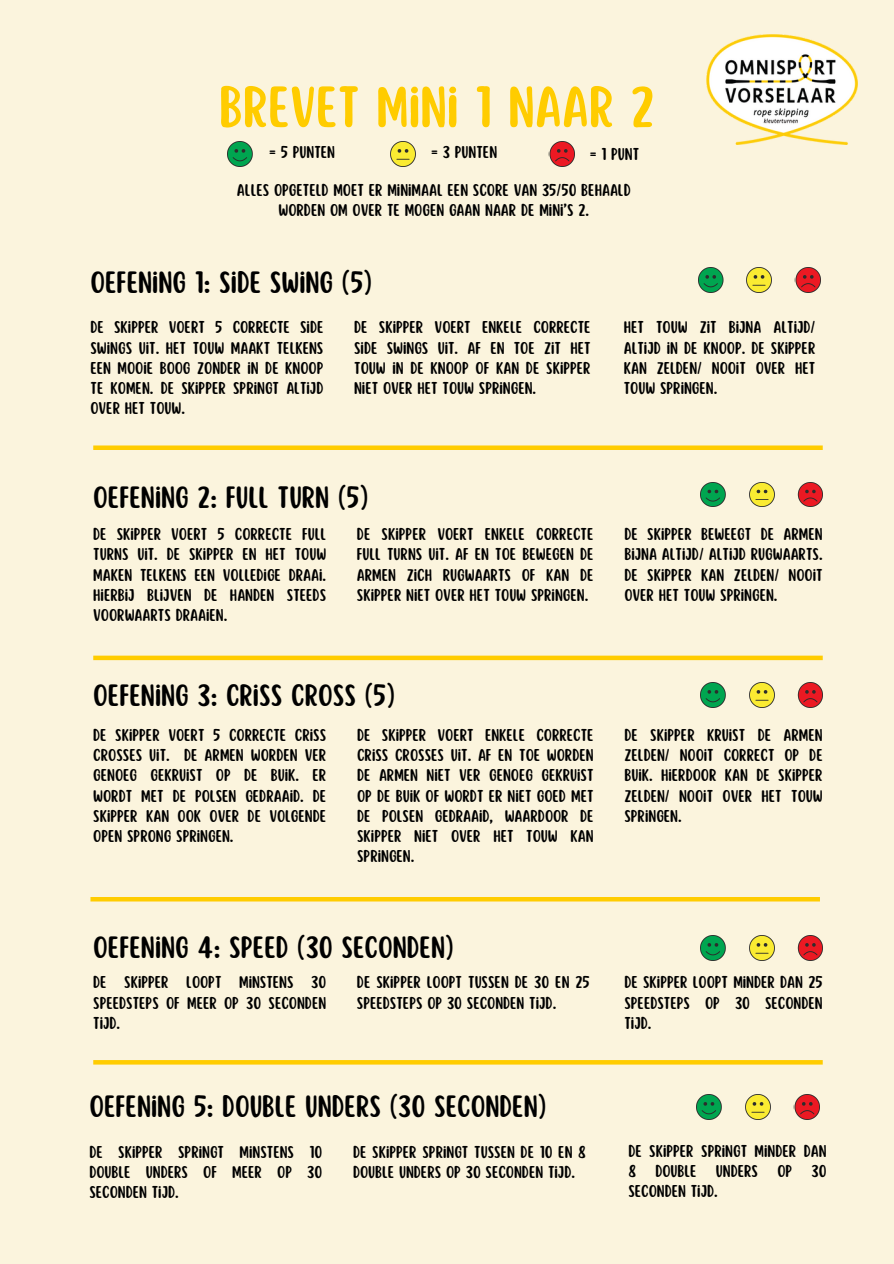
<style>
.page{position:relative;width:894px;height:1264px;background:#fff}
.page>*{position:absolute;margin:0;border:0;box-sizing:border-box;transform-origin:0 0}
.t1{font:51px "Scripter";color:#fc0}
.t2{font:27px "Scripter";color:#000}
.t3{font:15px/20.2px "Scripter";color:#000;text-align:justify}
</style>
<div class="page">
<div style="left:0;top:0;width:893px;height:1263px;background:#fbf4dd"></div>
<img style="left:706px;top:34px;width:151px;height:111px">
<img style="left:698px;top:267px;width:25px;height:25px">
<img style="left:746px;top:267px;width:26px;height:25px">
<img style="left:794px;top:267px;width:25px;height:25px">
<img style="left:700px;top:482px;width:26px;height:25px">
<img style="left:749px;top:482px;width:25px;height:25px">
<img style="left:797px;top:482px;width:25px;height:25px">
<img style="left:700px;top:682px;width:26px;height:25px">
<img style="left:749px;top:682px;width:25px;height:25px">
<img style="left:797px;top:682px;width:25px;height:25px">
<img style="left:700px;top:935px;width:26px;height:25px">
<img style="left:749px;top:935px;width:25px;height:25px">
<img style="left:797px;top:935px;width:25px;height:25px">
<div style="left:93px;top:655px;width:729px;height:5px;background:#fc0"></div>
<div style="left:93px;top:445px;width:729px;height:5px;background:#fc0"></div>
<hr style="left:90px;top:897px;width:729px;height:4px;background:#fc0">
<svg style="left:93px;top:1060px;width:729px;height:4px;background:#fecc04"></svg>
<img style="left:696px;top:1094px;width:26px;height:25px">
<img style="left:745px;top:1094px;width:26px;height:25px">
<img style="left:793px;top:1094px;width:25px;height:25px">
<img style="left:228px;top:141px;width:25px;height:25px">
<img style="left:390px;top:141px;width:26px;height:25px">
<img style="left:548px;top:142px;width:26px;height:24px">
<h1 class="t1" style="left:219px;top:81px;width:437px">BREVET MINI 1 NAAR 2</h1>
<p class="t3" style="left:269px;top:143px;width:67px">= 5 PUNTEN</p>
<p class="t3" style="left:431px;top:143px;width:67px">= 3 PUNTEN</p>
<p class="t3" style="left:589px;top:144px;width:51px">= 1 PUNT</p>
<p class="t3" style="left:237px;top:180px;width:395px;text-align:center">ALLES OPGETELD MOET ER MINIMAAL EEN SCORE VAN 35/50 BEHAALD<br>WORDEN OM OVER TE MOGEN GAAN NAAR DE MINI’S 2.</p>
<p class="t2" style="left:90px;top:268px;width:283px">OEFENING 1: SIDE SWING (5)</p>
<p class="t3" style="left:90px;top:318px;width:234px">DE SKIPPER VOERT 5 CORRECTE SIDE SWINGS UIT. HET TOUW MAAKT TELKENS EEN MOOIE BOOG ZONDER IN DE KNOOP TE KOMEN. DE SKIPPER SPRINGT ALTIJD OVER HET TOUW.</p>
<p class="t3" style="left:354px;top:318px;width:238px">DE SKIPPER VOERT ENKELE CORRECTE SIDE SWINGS UIT. AF EN TOE ZIT HET TOUW IN DE KNOOP OF KAN DE SKIPPER NIET OVER HET TOUW SPRINGEN.</p>
<p class="t3" style="left:623px;top:318px;width:193px">HET TOUW ZIT BIJNA ALTIJD/ ALTIJD IN DE KNOOP. DE SKIPPER KAN ZELDEN/ NOOIT OVER HET TOUW SPRINGEN.</p>
<h2 class="t2" style="left:93px;top:483px;width:276px">OEFENING 2: FULL TURN (5)</h2>
<p class="t3" style="left:93px;top:524px;width:234px">DE SKIPPER VOERT 5 CORRECTE FULL TURNS UIT. DE SKIPPER EN HET TOUW MAKEN TELKENS EEN VOLLEDIGE DRAAI.<br>HIERBIJ BLIJVEN DE HANDEN STEEDS VOORWAARTS DRAAIEN.</p>
<p class="t3" style="left:357px;top:524px;width:238px">DE SKIPPER VOERT ENKELE CORRECTE FULL TURNS UIT. AF EN TOE BEWEGEN DE ARMEN ZICH RUGWAARTS OF KAN DE SKIPPER NIET OVER HET TOUW SPRINGEN.</p>
<p class="t3" style="left:624px;top:524px;width:200px">DE SKIPPER BEWEEGT DE ARMEN BIJNA ALTIJD/ ALTIJD RUGWAARTS.<br>DE SKIPPER KAN ZELDEN/ NOOIT OVER HET TOUW SPRINGEN.</p>
<h2 class="t2" style="left:93px;top:681px;width:303px">OEFENING 3: CRISS CROSS (5)</h2>
<p class="t3" style="left:93px;top:725px;width:234px">DE SKIPPER VOERT 5 CORRECTE CRISS CROSSES UIT. DE ARMEN WORDEN VER GENOEG GEKRUIST OP DE BUIK. ER WORDT MET DE POLSEN GEDRAAID. DE SKIPPER KAN OOK OVER DE VOLGENDE OPEN SPRONG SPRINGEN.</p>
<p class="t3" style="left:357px;top:725px;width:238px">DE SKIPPER VOERT ENKELE CORRECTE CRISS CROSSES UIT. AF EN TOE WORDEN DE ARMEN NIET VER GENOEG GEKRUIST OP DE BUIK OF WORDT ER NIET GOED MET DE POLSEN GEDRAAID, WAARDOOR DE SKIPPER NIET OVER HET TOUW KAN SPRINGEN.</p>
<p class="t3" style="left:624px;top:725px;width:200px">DE SKIPPER KRUIST DE ARMEN ZELDEN/ NOOIT CORRECT OP DE BUIK. HIERDOOR KAN DE SKIPPER ZELDEN/ NOOIT OVER HET TOUW SPRINGEN.</p>
<h2 class="t2" style="left:93px;top:933px;width:362px">OEFENING 4: SPEED (30 SECONDEN)</h2>
<p class="t3" style="left:93px;top:973px;width:234px">DE SKIPPER LOOPT MINSTENS 30<br>SPEEDSTEPS OF MEER OP 30 SECONDEN TIJD.</p>
<p class="t3" style="left:357px;top:973px;width:234px">DE SKIPPER LOOPT TUSSEN DE 30 EN 25<br>SPEEDSTEPS OP 30 SECONDEN TIJD.</p>
<p class="t3" style="left:624px;top:973px;width:200px">DE SKIPPER LOOPT MINDER DAN 25<br>SPEEDSTEPS OP 30 SECONDEN TIJD.</p>
<h2 class="t2" style="left:89px;top:1092px;width:458px">OEFENING 5: DOUBLE UNDERS (30 SECONDEN)</h2>
<p class="t3" style="left:89px;top:1142px;width:234px">DE SKIPPER SPRINGT MINSTENS 10<br>DOUBLE UNDERS OF MEER OP 30<br>SECONDEN TIJD.</p>
<p class="t3" style="left:353px;top:1142px;width:234px">DE SKIPPER SPRINGT TUSSEN DE 10 EN 8<br>DOUBLE UNDERS OP 30 SECONDEN TIJD.</p>
<p class="t3" style="left:628px;top:1141px;width:200px">DE SKIPPER SPRINGT MINDER DAN<br>8</p>
<p class="t3" style="left:655px;top:1161px;width:43px">DOUBLE</p>
<p class="t3" style="left:715px;top:1161px;width:44px">UNDERS</p>
<p class="t3" style="left:777px;top:1161px;width:16px">OP</p>
<p class="t3" style="left:811px;top:1161px;width:17px">30</p>
<p class="t3" style="left:628px;top:1181px;width:91px">SECONDEN TIJD.</p>
</div>
